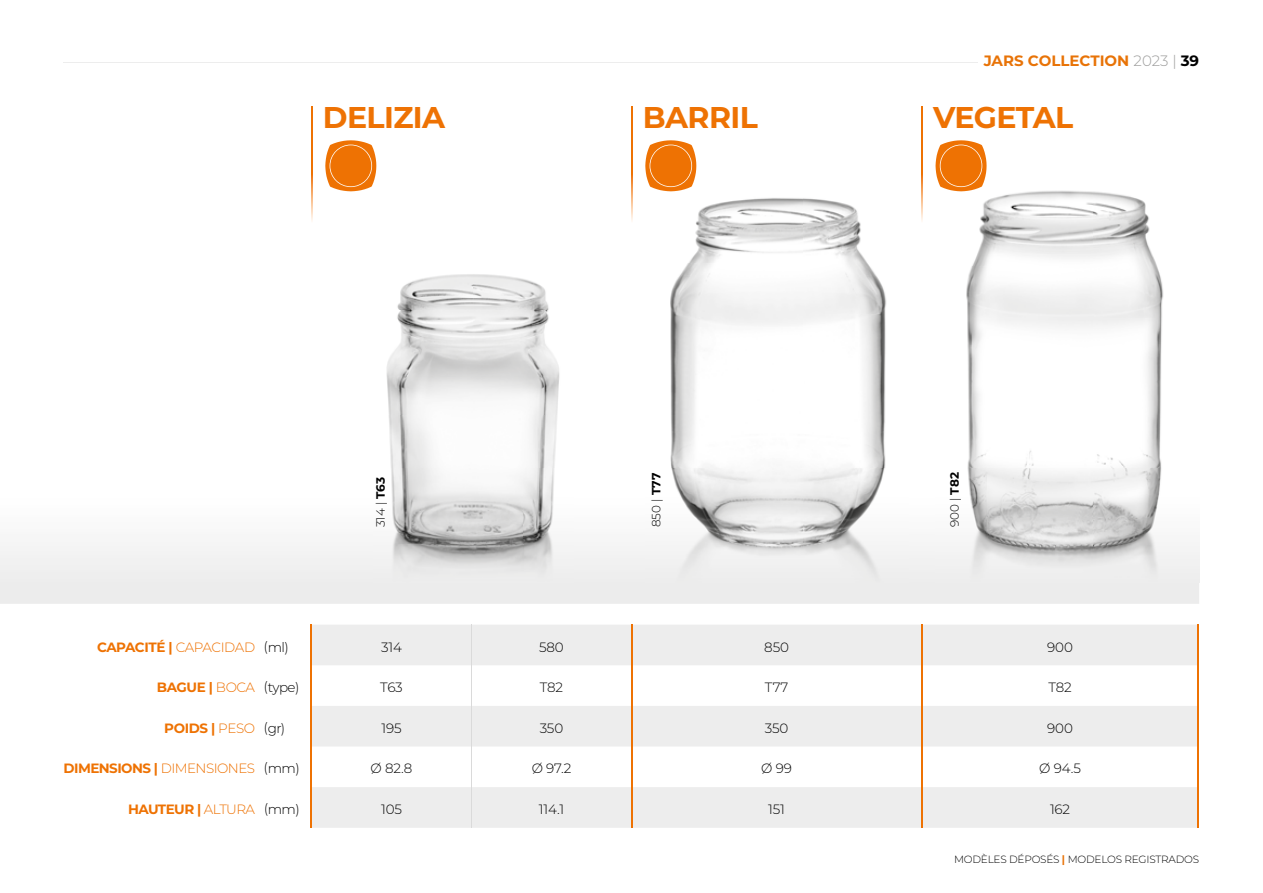
<style>
.page{position:relative;width:1263px;height:893px;background:#fff}
.page>*{position:absolute;margin:0;border:0;box-sizing:border-box;transform-origin:0 0}
.t1{font:700 30px "Montserrat";letter-spacing:-.02em;color:#ee7203}
.t2{font:700 15px "Montserrat";color:#e87307}
.t3{font:700 13.5px "Montserrat";letter-spacing:-.04em;color:#ee7203}
.t4{font:300 13.5px "Montserrat";letter-spacing:-.01em;color:#000}
.t5{font:300 12px "Montserrat";color:#000}
.t6{font:300 10.5px "Montserrat";letter-spacing:-.02em;color:#000}
.s1{font-weight:300;color:#9d9d9c}
.s2{color:#000}
.s3{font-weight:700}
.s4{font-weight:300}
.s5{font-weight:300;color:#000}
.s6{font-weight:700;color:#e87307}
</style>
<div class="page">
<div style="left:0;top:545px;width:1199px;height:59px;background:#ececec"></div>
<img style="left:373px;top:274px;width:200px;height:308px">
<img style="left:645px;top:161px;width:264px;height:422px">
<img style="left:935px;top:161px;width:264px;height:421px">
<hr style="left:64px;top:62px;width:914px;height:1px;background:#ededed">
<svg style="left:311px;top:106px;width:1px;height:115px"></svg>
<svg style="left:631px;top:106px;width:1px;height:115px"></svg>
<svg style="left:922px;top:106px;width:1px;height:115px"></svg>
<svg style="left:312px;top:625px;width:886px;height:203px;fill:#ededed"></svg>
<hr style="left:1198px;top:625px;width:1px;height:40px;background:#ee7203">
<hr style="left:1198px;top:665px;width:1px;height:41px;background:#ee7203">
<hr style="left:1198px;top:706px;width:1px;height:40px;background:#ee7203">
<hr style="left:1198px;top:746px;width:1px;height:41px;background:#ee7203">
<hr style="left:1198px;top:787px;width:1px;height:41px;background:#ee7203">
<hr style="left:631px;top:625px;width:1px;height:40px;background:#ee7203">
<hr style="left:631px;top:665px;width:1px;height:41px;background:#ee7203">
<hr style="left:631px;top:706px;width:1px;height:40px;background:#ee7203">
<hr style="left:631px;top:746px;width:1px;height:41px;background:#ee7203">
<hr style="left:631px;top:787px;width:1px;height:41px;background:#ee7203">
<hr style="left:471px;top:625px;width:1px;height:40px;background:#dadada">
<hr style="left:471px;top:665px;width:1px;height:41px;background:#dadada">
<hr style="left:471px;top:706px;width:1px;height:40px;background:#dadada">
<hr style="left:471px;top:746px;width:1px;height:41px;background:#dadada">
<hr style="left:471px;top:787px;width:1px;height:41px;background:#dadada">
<hr style="left:921px;top:625px;width:1px;height:40px;background:#ee7203">
<hr style="left:921px;top:665px;width:1px;height:41px;background:#ee7203">
<hr style="left:921px;top:706px;width:1px;height:40px;background:#ee7203">
<hr style="left:921px;top:746px;width:1px;height:41px;background:#ee7203">
<hr style="left:921px;top:787px;width:1px;height:41px;background:#ee7203">
<hr style="left:311px;top:625px;width:1px;height:40px;background:#ee7203">
<hr style="left:311px;top:665px;width:1px;height:41px;background:#ee7203">
<hr style="left:311px;top:706px;width:1px;height:40px;background:#ee7203">
<hr style="left:311px;top:746px;width:1px;height:41px;background:#ee7203">
<hr style="left:311px;top:787px;width:1px;height:41px;background:#ee7203">
<svg style="left:325px;top:140px;width:51px;height:51px;background:#f08a2e"></svg>
<svg style="left:645px;top:140px;width:51px;height:51px;background:#f08a2e"></svg>
<svg style="left:935px;top:140px;width:51px;height:51px;background:#f08a2f"></svg>
<p class="t2" style="left:984px;top:49px;width:217px">JARS COLLECTION <span class="s1">2023 |</span> <span class="s2">39</span></p>
<h1 class="t1" style="left:323px;top:96px;width:124px">DELIZIA</h1>
<h1 class="t1" style="left:643px;top:96px;width:116px">BARRIL</h1>
<h1 class="t1" style="left:933px;top:96px;width:142px">VEGETAL</h1>
<p class="t5" style="left:372px;top:527px;width:52px;rotate:-90deg">314 | <span class="s3">T63</span></p>
<p class="t5" style="left:648px;top:527px;width:56px;rotate:-90deg">850 | <span class="s3">T77</span></p>
<p class="t5" style="left:946px;top:527px;width:56px;rotate:-90deg">900 | <span class="s3">T82</span></p>
<p class="t3" style="left:97px;top:637px;width:193px">CAPACITÉ | <span class="s4">CAPACIDAD</span> <span class="s5">(ml)</span></p>
<p class="t4" style="left:381px;top:637px;width:22px">314</p>
<p class="t4" style="left:539px;top:637px;width:26px">580</p>
<p class="t4" style="left:764px;top:637px;width:26px">850</p>
<p class="t4" style="left:1047px;top:637px;width:27px">900</p>
<p class="t3" style="left:157px;top:678px;width:144px">BAGUE | <span class="s4">BOCA</span> <span class="s5">(type)</span></p>
<p class="t4" style="left:380px;top:678px;width:24px">T63</p>
<p class="t4" style="left:540px;top:678px;width:25px">T82</p>
<p class="t4" style="left:765px;top:678px;width:25px">T77</p>
<p class="t4" style="left:1048px;top:678px;width:25px">T82</p>
<p class="t3" style="left:164px;top:718px;width:123px">POIDS | <span class="s4">PESO</span> <span class="s5">(gr)</span></p>
<p class="t4" style="left:381px;top:719px;width:22px">195</p>
<p class="t4" style="left:540px;top:719px;width:25px">350</p>
<p class="t4" style="left:765px;top:719px;width:25px">350</p>
<p class="t4" style="left:1047px;top:719px;width:27px">900</p>
<p class="t3" style="left:64px;top:759px;width:238px">DIMENSIONS | <span class="s4">DIMENSIONES</span> <span class="s5">(mm)</span></p>
<p class="t4" style="left:371px;top:759px;width:43px">Ø 82.8</p>
<p class="t4" style="left:532px;top:759px;width:41px">Ø 97.2</p>
<p class="t4" style="left:761px;top:759px;width:32px">Ø 99</p>
<p class="t4" style="left:1039px;top:759px;width:43px">Ø 94.5</p>
<p class="t3" style="left:128px;top:799px;width:173px">HAUTEUR | <span class="s4">ALTURA</span> <span class="s5">(mm)</span></p>
<p class="t4" style="left:381px;top:800px;width:22px">105</p>
<p class="t4" style="left:539px;top:800px;width:27px">114.1</p>
<p class="t4" style="left:768px;top:800px;width:18px">151</p>
<p class="t4" style="left:1050px;top:800px;width:22px">162</p>
<p class="t6" style="left:954px;top:852px;width:247px">MODÈLES DÉPOSÉS <span class="s6">|</span> MODELOS REGISTRADOS</p>
</div>
